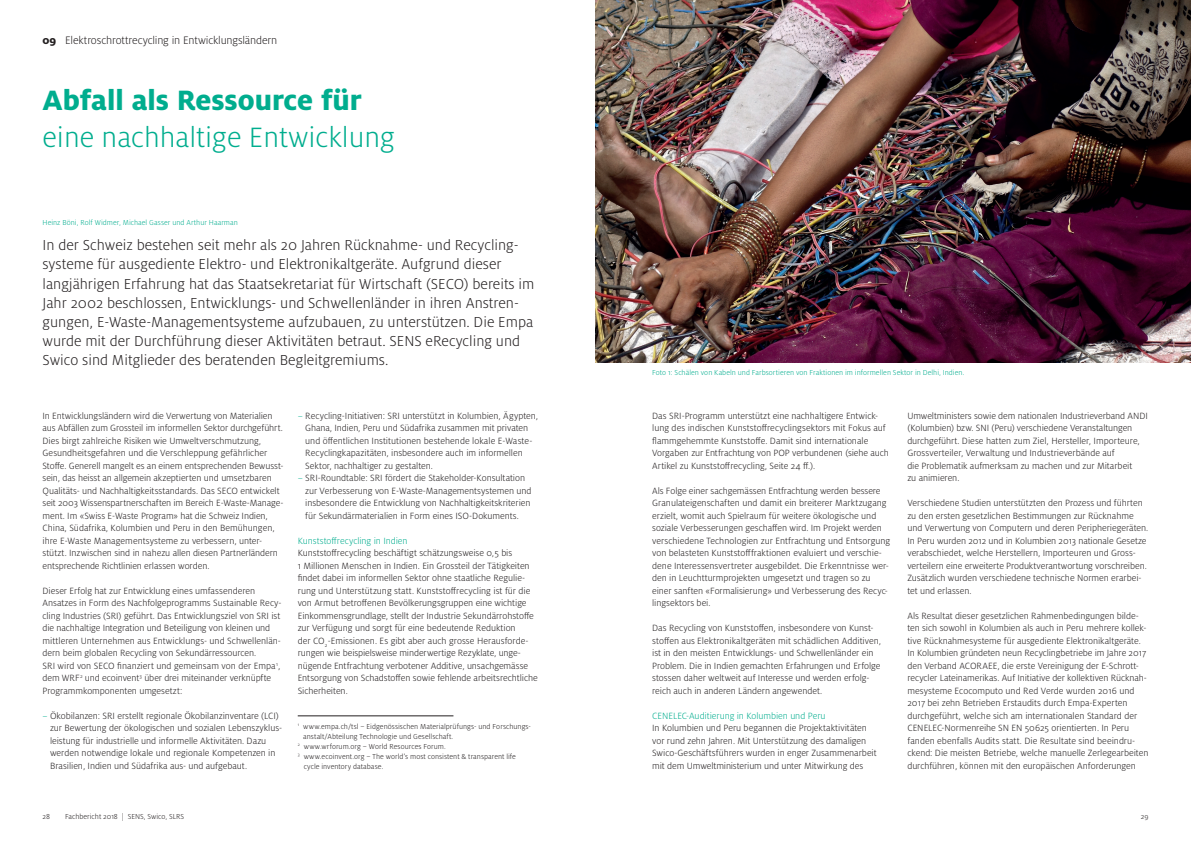
<style>
.page{position:relative;width:1191px;height:842px;background:#fff}
.page>*{position:absolute;margin:0;border:0;box-sizing:border-box;transform-origin:0 0}
.t1{font:300 31px "Milo OT";color:#00ad8e}
.t2{font:800 31px "Milo OT";color:#00ad8e}
.t3{font:300 16px/19.2px "Milo OT";color:#231f20}
.t4{font:300 12px "Milo OT";letter-spacing:-.015em;color:#231f20}
.t5{font:300 10px/12.5px "Milo OT";letter-spacing:-.005em;color:#231f20}
.t6{font:300 10px "Milo OT";letter-spacing:-.005em;color:#00ad8e}
.t7{font:300 8px "Milo OT";color:#231f20}
.t8{font:300 8px "Milo OT";letter-spacing:.005em;color:#00ad8e}
.s1{font-weight:800}
.s2{color:#00ad8e}
</style>
<div class="page">
<hr style="left:298px;top:716px;width:155px;height:1px;background:#231f20">
<img style="left:595px;top:0;width:596px;height:362px">
<p class="t4" style="left:43px;top:34px;width:236px"><span class="s1">09</span> Elektroschrottrecycling in Entwicklungsländern</p>
<h1 class="t2" style="left:43px;top:82px;width:321px">Abfall als Ressource für</h1>
<h1 class="t1" style="left:43px;top:120px;width:354px">eine nachhaltige Entwicklung</h1>
<p class="t8" style="left:43px;top:218px;width:197px">Heinz Böni, Rolf Widmer, Michael Gasser und Arthur Haarman</p>
<p class="t3" style="left:43px;top:236px;width:493px">In der Schweiz bestehen seit mehr als 20 Jahren Rücknahme- und Recycling&shy;systeme für ausgediente Elektro- und Elektronikaltgeräte. Aufgrund dieser langjährigen Erfahrung hat das Staatsekretariat für Wirtschaft (SECO) bereits im Jahr 2002 beschlossen, Entwicklungs- und Schwellenländer in ihren Anstren&shy;gungen, E-Waste-Managementsysteme aufzubauen, zu unterstützen. Die Empa wurde mit der Durchführung dieser Aktivitäten betraut. SENS eRecycling und Swico sind Mitglieder des beratenden Begleitgremiums.</p>
<p class="t5" style="left:43px;top:409px;width:242px">In Entwicklungsländern wird die Verwertung von Materialien aus Abfällen zum Grossteil im informellen Sektor durchgeführt.<br>Dies birgt zahlreiche Risiken wie Umweltverschmutzung, Gesundheitsgefahren und die Verschleppung gefährlicher Stoffe. Generell mangelt es an einem entsprechenden Bewusst&shy;sein, das heisst an allgemein akzeptierten und umsetzbaren Qualitäts- und Nachhaltigkeitsstandards. Das SECO entwickelt seit 2003 Wissenspartnerschaften im Bereich E-Waste-Manage&shy;ment. Im «Swiss E-Waste Program» hat die Schweiz Indien, China, Südafrika, Kolumbien und Peru in den Bemühungen, ihre E-Waste Managementsysteme zu verbessern, unter&shy;stützt. Inzwischen sind in nahezu allen diesen Partnerländern entsprechende Richtlinien erlassen worden.</p>
<p class="t5" style="left:43px;top:584px;width:241px">Dieser Erfolg hat zur Entwicklung eines umfassenderen Ansatzes in Form des Nachfolgeprogramms Sustainable Recy&shy;cling Industries (SRI) geführt. Das Entwicklungsziel von SRI ist die nachhaltige Integration und Beteiligung von kleinen und mittleren Unternehmen aus Entwicklungs- und Schwellenlän&shy;dern beim globalen Recycling von Sekundärressourcen.<br>SRI wird von SECO finanziert und gemeinsam von der Empa<sup>1</sup>, dem WRF<sup>2</sup> und ecoinvent<sup>3</sup> über drei miteinander verknüpfte Programmkomponenten umgesetzt:</p>
<p class="t5" style="left:50px;top:709px;width:233px;text-indent:-8px"><span class="s2">–</span> Ökobilanzen: SRI erstellt regionale Ökobilanzinventare (LCI) zur Bewertung der ökologischen und sozialen Lebenszyklus&shy;leistung für industrielle und informelle Aktivitäten. Dazu werden notwendige lokale und regionale Kompetenzen in Brasilien, Indien und Südafrika aus- und aufgebaut.</p>
<p class="t5" style="left:305px;top:409px;width:234px;text-indent:-8px"><span class="s2">–</span> Recycling-Initiativen: SRI unterstützt in Kolumbien, Ägypten, Ghana, Indien, Peru und Südafrika zusammen mit privaten und öffentlichen Institutionen bestehende lokale E-Waste-Recyclingkapazitäten, insbesondere auch im informellen Sektor, nachhaltiger zu gestalten.</p>
<p class="t5" style="left:305px;top:472px;width:228px;text-indent:-8px"><span class="s2">–</span> SRI-Roundtable: SRI fördert die Stakeholder-Konsultation zur Verbesserung von E-Waste-Managementsystemen und insbesondere die Entwicklung von Nachhaltigkeitskriterien für Sekundärmaterialien in Form eines ISO-Dokuments.</p>
<p class="t6" style="left:298px;top:535px;width:111px">Kunststoffrecycling in Indien</p>
<p class="t5" style="left:298px;top:547px;width:242px">Kunststoffrecycling beschäftigt schätzungsweise 0,5 bis<br>1 Millionen Menschen in Indien. Ein Grossteil der Tätigkeiten findet dabei im informellen Sektor ohne staatliche Regulie&shy;rung und Unterstützung statt. Kunststoffrecycling ist für die von Armut betroffenen Bevölkerungsgruppen eine wichtige Einkommensgrundlage, stellt der Industrie Sekundärrohstoffe zur Verfügung und sorgt für eine bedeutende Reduktion<br>der CO<sub>2</sub>-Emissionen. Es gibt aber auch grosse Herausforde&shy;rungen wie beispielsweise minderwertige Rezyklate, unge&shy;nügende Entfrachtung verbotener Additive, unsachgemässe Entsorgung von Schadstoffen sowie fehlende arbeitsrechtliche Sicherheiten.</p>
<p class="t7" style="left:298px;top:722px;width:235px"><sup>1</sup> www.empa.ch/tsl – Eidgenössischen Materialprüfungs- und Forschungs-</p>
<p class="t7" style="left:303px;top:732px;width:151px">anstalt/Abteilung Technologie und Gesellschaft.</p>
<p class="t7" style="left:298px;top:742px;width:150px"><sup>2</sup> www.wrforum.org – World Resources Forum.</p>
<p class="t7" style="left:298px;top:752px;width:220px"><sup>3</sup> www.ecoinvent.org – The world’s most consistent &amp; transparent life</p>
<p class="t7" style="left:304px;top:762px;width:81px">cycle inventory database.</p>
<p class="t8" style="left:652px;top:368px;width:314px">Foto 1: Schälen von Kabeln und Farbsortieren von Fraktionen im informellen Sektor in Delhi, Indien.</p>
<p class="t5" style="left:652px;top:409px;width:238px">Das SRI-Programm unterstützt eine nachhaltigere Entwick&shy;lung des indischen Kunststoffrecyclingsektors mit Fokus auf flammgehemmte Kunststoffe. Damit sind internationale Vorgaben zur Entfrachtung von POP verbundenen (siehe auch Artikel zu Kunststoffrecycling, Seite 24 ff.).</p>
<p class="t5" style="left:652px;top:484px;width:240px">Als Folge einer sachgemässen Entfrachtung werden bessere Granulateigenschaften und damit ein breiterer Marktzugang erzielt, womit auch Spielraum für weitere ökologische und soziale Verbesserungen geschaffen wird. Im Projekt werden verschiedene Technologien zur Entfrachtung und Entsorgung von belasteten Kunststofffraktionen evaluiert und verschie&shy;dene Interessensvertreter ausgebildet. Die Erkenntnisse wer&shy;den in Leuchtturmprojekten umgesetzt und tragen so zu einer sanften «Formalisierung» und Verbesserung des Recyc&shy;lingsektors bei.</p>
<p class="t5" style="left:652px;top:622px;width:230px">Das Recycling von Kunststoffen, insbesondere von Kunst&shy;stoffen aus Elektronikaltgeräten mit schädlichen Additiven, ist in den meisten Entwicklungs- und Schwellenländer ein Problem. Die in Indien gemachten Erfahrungen und Erfolge stossen daher weltweit auf Interesse und werden erfolg&shy;reich auch in anderen Ländern angewendet.</p>
<p class="t6" style="left:652px;top:710px;width:175px">CENELEC-Auditierung in Kolumbien und Peru</p>
<p class="t5" style="left:652px;top:722px;width:226px">In Kolumbien und Peru begannen die Projektaktivitäten vor rund zehn Jahren. Mit Unterstützung des damaligen Swico-Geschäftsführers wurden in enger Zusammenarbeit mit dem Umweltministerium und unter Mitwirkung des</p>
<p class="t5" style="left:907px;top:409px;width:242px">Umweltministers sowie dem nationalen Industrieverband ANDI (Kolumbien) bzw. SNI (Peru) verschiedene Veranstaltungen durchgeführt. Diese hatten zum Ziel, Hersteller, Importeure, Grossverteiler, Verwaltung und Industrieverbände auf<br>die Problematik aufmerksam zu machen und zur Mitarbeit<br>zu animieren.</p>
<p class="t5" style="left:907px;top:497px;width:242px">Verschiedene Studien unterstützten den Prozess und führten zu den ersten gesetzlichen Bestimmungen zur Rücknahme und Verwertung von Computern und deren Peripheriegeräten.<br>In Peru wurden 2012 und in Kolumbien 2013 nationale Gesetze verabschiedet, welche Herstellern, Importeuren und Gross&shy;verteilern eine erweiterte Produktverantwortung vorschreiben.<br>Zusätzlich wurden verschiedene technische Normen erarbei&shy;tet und erlassen.</p>
<p class="t5" style="left:907px;top:609px;width:242px">Als Resultat dieser gesetzlichen Rahmenbedingungen bilde&shy;ten sich sowohl in Kolumbien als auch in Peru mehrere kollek&shy;tive Rücknahmesysteme für ausgediente Elektronikaltgeräte.<br>In Kolumbien gründeten neun Recyclingbetriebe im Jahre 2017 den Verband ACORAEE, die erste Vereinigung der E-Schrott&shy;recycler Lateinamerikas. Auf Initiative der kollektiven Rücknah&shy;mesysteme Ecocomputo und Red Verde wurden 2016 und 2017 bei zehn Betrieben Erstaudits durch Empa-Experten durchgeführt, welche sich am internationalen Standard der CENELEC-Normenreihe SN EN 50625 orientierten. In Peru fanden ebenfalls Audits statt. Die Resultate sind beeindru&shy;ckend: Die meisten Betriebe, welche manuelle Zerlegearbeiten durchführen, können mit den europäischen Anforderungen</p>
<p class="t7" style="left:65px;top:812px;width:120px">Fachbericht 2018 | SENS, Swico, SLRS</p>
<p class="t7" style="left:43px;top:812px;width:9px">28</p>
<p class="t7" style="left:1140px;top:812px;width:9px">29</p>
</div>
